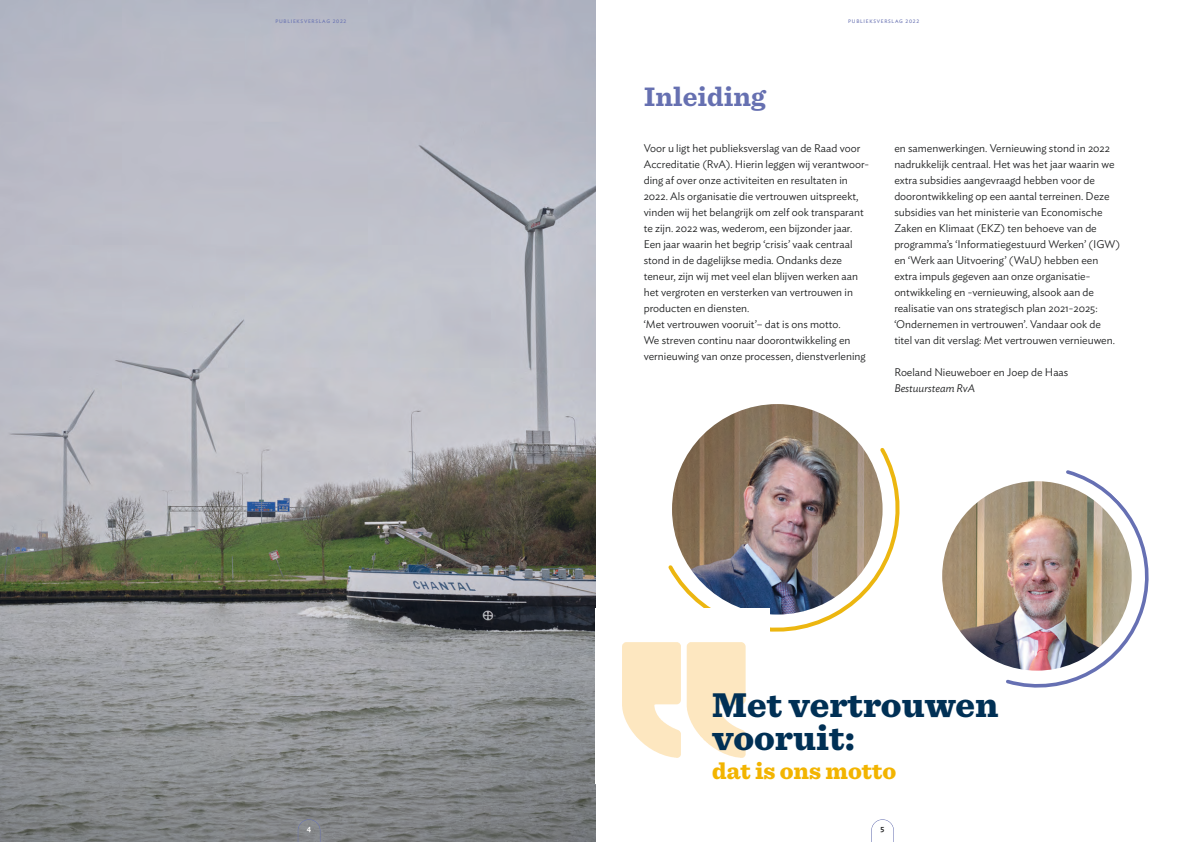
<style>
.page{position:relative;width:1191px;height:842px;background:#fff}
.page>*{position:absolute;margin:0;border:0;box-sizing:border-box;transform-origin:0 0}
.t1{font:900 36px/33px "Sentinel";color:#003055}
.t2{font:700 28px "Sentinel";color:#6670b1}
.t3{font:900 24px "Sentinel";color:#f2b400}
.t4{font:300 11px/16px "Ideal Sans";color:#1d1e1f}
.t5{font:500 8px "Ideal Sans";color:#fff}
.t6{font:500 8px "Ideal Sans";color:#1d1e1f}
.t7{font:5px "Ideal Sans";letter-spacing:.15em;color:#6670b1}
.s1{font-style:italic}
</style>
<div class="page">
<svg style="left:871px;top:819px;width:23px;height:23px"></svg>
<img style="left:0;top:0;width:596px;height:842px">
<img style="left:672px;top:404px;width:210px;height:210px;border-radius:50%">
<img style="left:668px;top:444px;width:232px;height:188px">
<img style="left:942px;top:481px;width:189px;height:190px;border-radius:50%">
<img style="left:1003px;top:470px;width:146px;height:218px">
<img style="left:622px;top:609px;width:147px;height:149px">
<svg style="left:298px;top:819px;width:22px;height:23px"></svg>
<svg style="left:892px;top:444px;width:8px;height:44px"></svg>
<p class="t7" style="left:275px;top:17px;width:73px">PUBLIEKSVERSLAG 2022</p>
<p class="t5" style="left:307px;top:822px;width:6px">4</p>
<p class="t7" style="left:848px;top:17px;width:73px">PUBLIEKSVERSLAG 2022</p>
<h1 class="t2" style="left:643px;top:76px;width:123px">Inleiding</h1>
<p class="t4" style="left:643px;top:139px;width:227px">Voor u ligt het publieksverslag van de Raad voor Accreditatie (RvA). Hierin leggen wij verantwoor&shy;ding af over onze activiteiten en resultaten in 2022. Als organisatie die vertrouwen uitspreekt, vinden wij het belangrijk om zelf ook transparant te zijn. 2022 was, wederom, een bijzonder jaar.<br>Een jaar waarin het begrip ‘crisis’ vaak centraal stond in de dagelijkse media. Ondanks deze teneur, zijn wij met veel elan blijven werken aan het vergroten en versterken van vertrouwen in producten en diensten.<br>‘Met vertrouwen vooruit’– dat is ons motto.<br>We streven continu naar doorontwikkeling en vernieuwing van onze processen, dienstverlening</p>
<p class="t4" style="left:894px;top:139px;width:227px">en samenwerkingen. Vernieuwing stond in 2022 nadrukkelijk centraal. Het was het jaar waarin we extra subsidies aangevraagd hebben voor de doorontwikkeling op een aantal terreinen. Deze subsidies van het ministerie van Economische Zaken en Klimaat (EKZ) ten behoeve van de programma’s ‘Informatiegestuurd Werken’ (IGW) en ‘Werk aan Uitvoering’ (WaU) hebben een extra impuls gegeven aan onze organisatie&shy;ontwikkeling en -vernieuwing, alsook aan de realisatie van ons strategisch plan 2021-2025: ‘Ondernemen in vertrouwen’. Vandaar ook de titel van dit verslag: Met vertrouwen vernieuwen.</p>
<p class="t4" style="left:894px;top:363px;width:175px">Roeland Nieuweboer en Joep de Haas<br><span class="s1">Bestuursteam RvA</span></p>
<h2 class="t1" style="left:712px;top:688px;width:288px">Met vertrouwen vooruit:</h2>
<h2 class="t3" style="left:712px;top:752px;width:186px">dat is ons motto</h2>
<p class="t6" style="left:880px;top:822px;width:5px">5</p>
</div>
